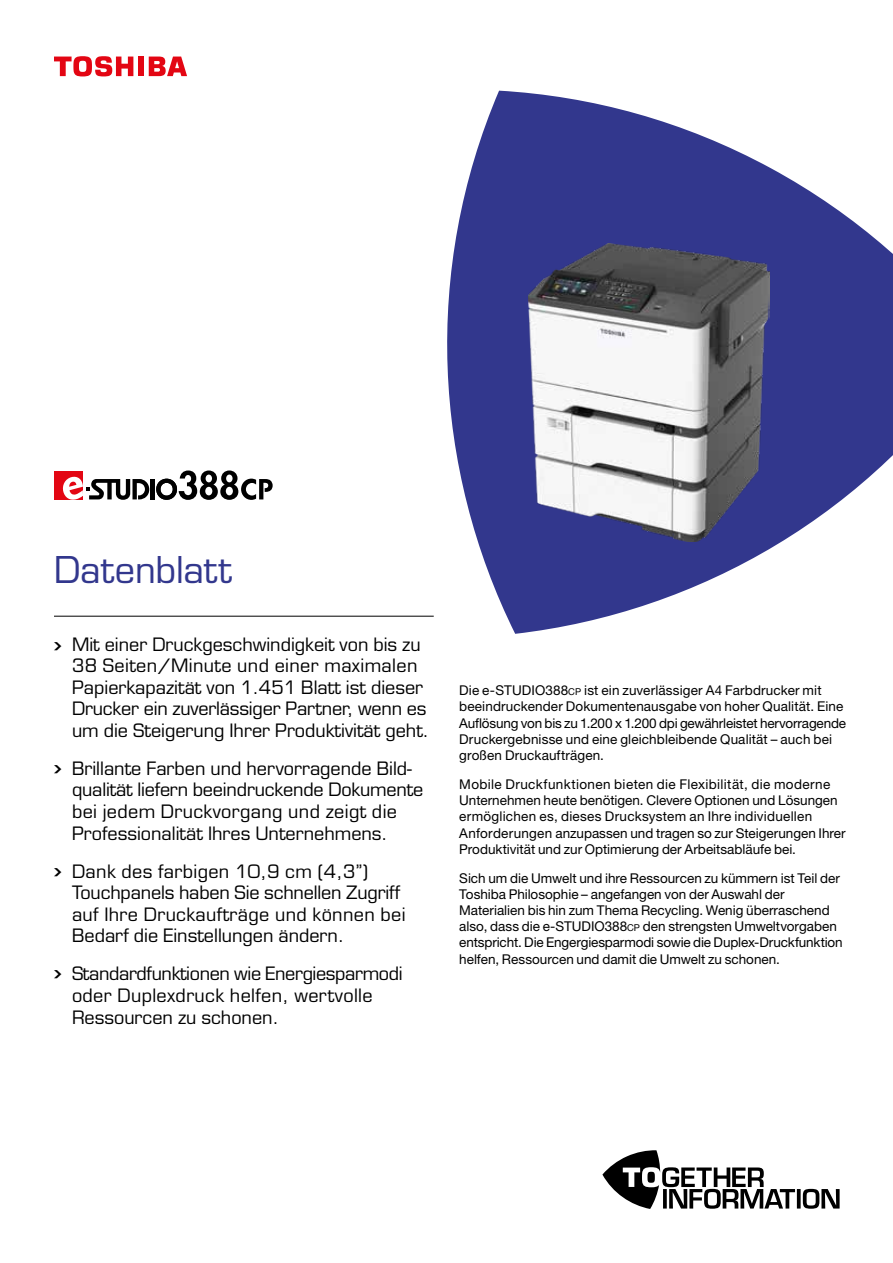
<style>
.page{position:relative;width:893px;height:1263px;background:#fff}
.page>*{position:absolute;margin:0;border:0;box-sizing:border-box;transform-origin:0 0}
.t1{font:36px "Eurostile LT Std";letter-spacing:-.005em;color:#32378d}
.t2{font:18px/21.6px "Eurostile LT Std";color:#000}
.t3{font:13.5px/16.2px "Helvetica Neue LT Pro";color:#000}
.s1{font-family:"Chevron";font-size:21px}
.s2{font-size:9.45px}
</style>
<div class="page">
<svg style="left:422px;top:91px;width:471px;height:543px;fill:#32378d"></svg>
<img style="left:529px;top:243px;width:241px;height:298px">
<svg style="left:602px;top:1150px;width:238px;height:59px"></svg>
<div style="left:54px;top:471px;width:29px;height:28px;background:#e30613"></div>
<hr style="left:151px;top:479px;width:4px;height:20px;background:#000">
<svg style="left:62px;top:476px;width:87px;height:24px"></svg>
<svg style="left:156px;top:470px;width:117px;height:30px"></svg>
<hr style="left:54px;top:616px;width:380px;height:1px;background:#000">
<div style="left:138px;top:57px;width:6px;height:19px;background:#e30613"></div>
<svg style="left:149px;top:57px;width:38px;height:19px"></svg>
<svg style="left:54px;top:56px;width:79px;height:21px"></svg>
<h1 class="t1" style="left:54px;top:548px;width:180px">Datenblatt</h1>
<h2 class="t2" style="left:72px;top:633px;width:359px;text-indent:-18px"><span class="s1">•</span> Mit einer Druckgeschwindigkeit von bis zu 38 Seiten/Minute und einer maximalen Papierkapazität von 1.451 Blatt ist dieser Drucker ein zuverlässiger Partner, wenn es um die Steigerung Ihrer Produktivität geht.</h2>
<h2 class="t2" style="left:72px;top:758px;width:353px;text-indent:-18px"><span class="s1">•</span> Brillante Farben und hervorragende Bild&shy;qualität liefern beeindruckende Dokumente bei jedem Druckvorgang und zeigt die Professionalität Ihres Unternehmens.</h2>
<h2 class="t2" style="left:72px;top:860px;width:335px;text-indent:-18px"><span class="s1">•</span> Dank des farbigen 10,9 cm (4,3”)<br>Touchpanels haben Sie schnellen Zugriff auf Ihre Druckaufträge und können bei Bedarf die Einstellungen ändern.</h2>
<h2 class="t2" style="left:72px;top:963px;width:332px;text-indent:-18px"><span class="s1">•</span> Standardfunktionen wie Energiesparmodi oder Duplexdruck helfen, wertvolle<br>Ressourcen zu schonen.</h2>
<p class="t3" style="left:459px;top:682px;width:388px">Die e-STUDIO388<span class="s2">cp</span> ist ein zuverlässiger A4 Farbdrucker mit beeindruckender Dokumentenausgabe von hoher Qualität. Eine Auflösung von bis zu 1.200 x 1.200 dpi gewährleistet hervorragende Druckergebnisse und eine gleichbleibende Qualität – auch bei großen Druckaufträgen.</p>
<p class="t3" style="left:459px;top:776px;width:388px">Mobile Druckfunktionen bieten die Flexibilität, die moderne Unternehmen heute benötigen. Clevere Optionen und Lösungen ermöglichen es, dieses Drucksystem an Ihre individuellen Anforderungen anzupassen und tragen so zur Steigerungen Ihrer Produktivität und zur Optimierung der Arbeitsabläufe bei.</p>
<p class="t3" style="left:459px;top:869px;width:385px">Sich um die Umwelt und ihre Ressourcen zu kümmern ist Teil der Toshiba Philosophie – angefangen von der Auswahl der Materialien bis hin zum Thema Recycling. Wenig überraschend also, dass die e-STUDIO388<span class="s2">cp</span> den strengsten Umweltvorgaben entspricht. Die Engergiesparmodi sowie die Duplex-Druckfunktion helfen, Ressourcen und damit die Umwelt zu schonen.</p>
</div>
